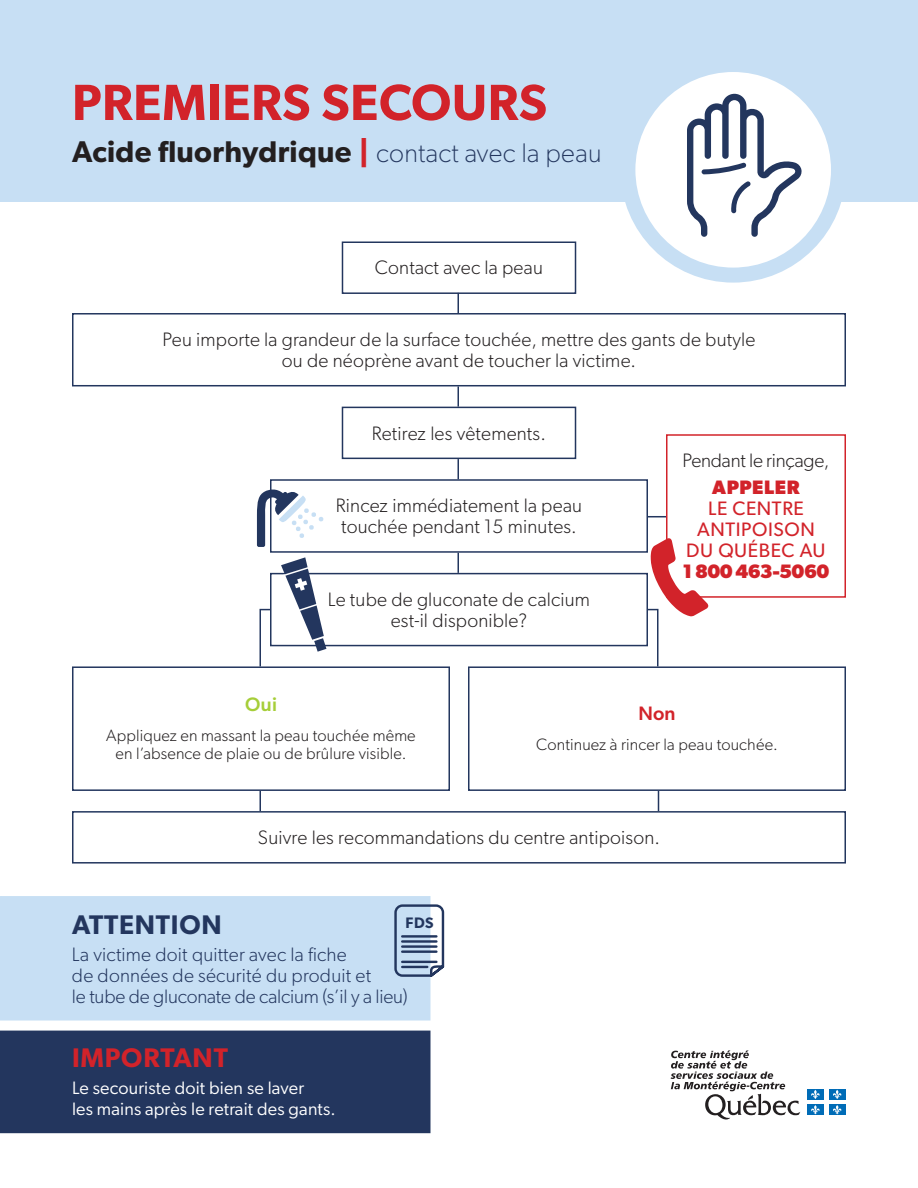
<style>
.page{position:relative;width:918px;height:1188px;background:#fff}
.page>*{position:absolute;margin:0;border:0;box-sizing:border-box;transform-origin:0 0}
.t1{font:600 51px "Gibson";letter-spacing:.01em;color:#d2232a}
.t2{font:600 30px "Gibson";letter-spacing:.01em;color:#231f20}
.t3{font:600 27px "Gibson";letter-spacing:.03em;color:#d2232a}
.t4{font:600 27px "Gibson";letter-spacing:.03em;color:#23365e}
.t5{font:300 19.5px/21px "Gibson";letter-spacing:.01em;color:#231f20;text-align:center}
.t6{font:300 19.5px/21px "Gibson";letter-spacing:.01em;color:#23365e}
.t7{font:19.5px/21px "Gibson";letter-spacing:.03em;color:#d2232a;text-align:center}
.t8{font:300 19.5px "Gibson";letter-spacing:-.01em;color:#231f20}
.t9{font:700 19.5px "Gibson";letter-spacing:-.03em;color:#d2232a}
.t10{font:700 19.5px "Gibson";letter-spacing:.03em;color:#d2232a}
.t11{font:500 19.5px "Gibson";color:#a6ce39}
.t12{font:500 19.5px "Gibson";color:#d2232a}
.t13{font:18px/21px "Gibson";letter-spacing:.01em;color:#fff}
.t14{font:300 16.5px/18px "Gibson";letter-spacing:.01em;color:#231f20;text-align:center}
.t15{font:600 15.3px "Gibson";color:#23365e}
.s1{font-weight:700;color:#d2232a}
.s2{font-weight:100;font-size:27px;color:#23365e}
</style>
<div class="page">
<div style="left:0;top:0;width:918px;height:202px;background:#c7dff4"></div>
<svg style="left:628px;top:65px;width:210px;height:210px;fill:#fff"></svg>
<div style="left:620px;top:57px;width:226px;height:226px;border:15px solid #c7dff4;border-radius:50%"></div>
<div style="left:342px;top:242px;width:234px;height:52px;border:2px solid #23365e"></div>
<div style="left:342px;top:407px;width:234px;height:52px;border:2px solid #23365e"></div>
<div style="left:72px;top:313px;width:774px;height:73px;border:2px solid #23365e"></div>
<div style="left:72px;top:811px;width:774px;height:53px;border:2px solid #23365e"></div>
<div style="left:270px;top:479px;width:378px;height:74px;border:2px solid #23365e"></div>
<div style="left:270px;top:573px;width:378px;height:73px;border:2px solid #23365e"></div>
<svg style="left:458px;top:293px;width:1px;height:20px"></svg>
<svg style="left:458px;top:459px;width:1px;height:20px"></svg>
<svg style="left:458px;top:386px;width:1px;height:21px"></svg>
<svg style="left:458px;top:553px;width:1px;height:20px"></svg>
<svg style="left:260px;top:791px;width:1px;height:20px"></svg>
<svg style="left:658px;top:791px;width:1px;height:20px"></svg>
<svg style="left:671px;top:1050px;width:129px;height:70px"></svg>
<div style="left:807px;top:1089px;width:17px;height:11px;background:#006cb7"></div>
<svg style="left:811px;top:1090px;width:9px;height:9px"></svg>
<div style="left:829px;top:1089px;width:17px;height:11px;background:#006cb7"></div>
<svg style="left:833px;top:1090px;width:9px;height:9px"></svg>
<div style="left:807px;top:1104px;width:17px;height:11px;background:#006cb7"></div>
<svg style="left:811px;top:1105px;width:9px;height:9px"></svg>
<div style="left:829px;top:1104px;width:17px;height:11px;background:#006cb7"></div>
<svg style="left:833px;top:1105px;width:9px;height:9px"></svg>
<svg style="left:259px;top:608px;width:13px;height:58px"></svg>
<svg style="left:648px;top:516px;width:18px;height:1px"></svg>
<svg style="left:687px;top:94px;width:115px;height:143px"></svg>
<div style="left:666px;top:434px;width:180px;height:164px;border:2px solid #d2232a"></div>
<div style="left:72px;top:666px;width:378px;height:125px;border:2px solid #23365e"></div>
<div style="left:468px;top:666px;width:378px;height:125px;border:2px solid #23365e"></div>
<div style="left:1px;top:1031px;width:429px;height:101px;background:#23365e"></div>
<div style="left:0;top:1031px;width:430px;height:102px;border:2px solid #23365e"></div>
<svg style="left:646px;top:538px;width:62px;height:130px"></svg>
<svg style="left:257px;top:488px;width:67px;height:59px"></svg>
<svg style="left:281px;top:557px;width:45px;height:95px"></svg>
<div style="left:1px;top:897px;width:429px;height:123px;background:#c7dff4"></div>
<div style="left:0;top:896px;width:430px;height:125px;border:2px solid #c7dff4"></div>
<svg style="left:394px;top:903px;width:51px;height:76px"></svg>
<h1 class="t1" style="left:72px;top:72px;width:476px">PREMIERS SECOURS</h1>
<h2 class="t2" style="left:72px;top:134px;width:531px">Acide fluorhydrique <span class="s1">|</span> <span class="s2">contact avec la peau</span></h2>
<p class="t5" style="left:375px;top:257px;width:170px">Contact avec la peau</p>
<p class="t5" style="left:163px;top:329px;width:594px">Peu importe la grandeur de la surface touchée, mettre des gants de butyle ou de néoprène avant de toucher la victime.</p>
<p class="t5" style="left:372px;top:422px;width:176px">Retirez les vêtements.</p>
<p class="t5" style="left:336px;top:495px;width:248px;text-align:left">Rincez immédiatement la peau touchée pendant 15 minutes.</p>
<p class="t5" style="left:328px;top:588px;width:264px">Le tube de gluconate de calcium est-il disponible?</p>
<p class="t8" style="left:682px;top:449px;width:148px">Pendant le rinçage,</p>
<p class="t10" style="left:712px;top:476px;width:89px">APPELER</p>
<p class="t7" style="left:686px;top:498px;width:141px">LE CENTRE<br>ANTIPOISON<br>DU QUÉBEC AU</p>
<p class="t9" style="left:683px;top:560px;width:148px">1 800 463-5060</p>
<p class="t11" style="left:245px;top:693px;width:33px">Oui</p>
<p class="t14" style="left:106px;top:727px;width:311px">Appliquez en massant la peau touchée même en l’absence de plaie ou de brûlure visible.</p>
<p class="t12" style="left:638px;top:702px;width:39px">Non</p>
<p class="t14" style="left:536px;top:736px;width:243px">Continuez à rincer la peau touchée.</p>
<p class="t5" style="left:258px;top:827px;width:404px">Suivre les recommandations du centre antipoison.</p>
<h3 class="t4" style="left:72px;top:908px;width:151px">ATTENTION</h3>
<p class="t6" style="left:72px;top:943px;width:337px">La victime doit quitter avec la fiche<br>de données de sécurité du produit et<br>le tube de gluconate de calcium (s’il y a lieu)</p>
<p class="t15" style="left:406px;top:914px;width:29px">FDS</p>
<h3 class="t3" style="left:72px;top:1042px;width:157px">IMPORTANT</h3>
<p class="t13" style="left:72px;top:1077px;width:265px">Le secouriste doit bien se laver<br>les mains après le retrait des gants.</p>
</div>
